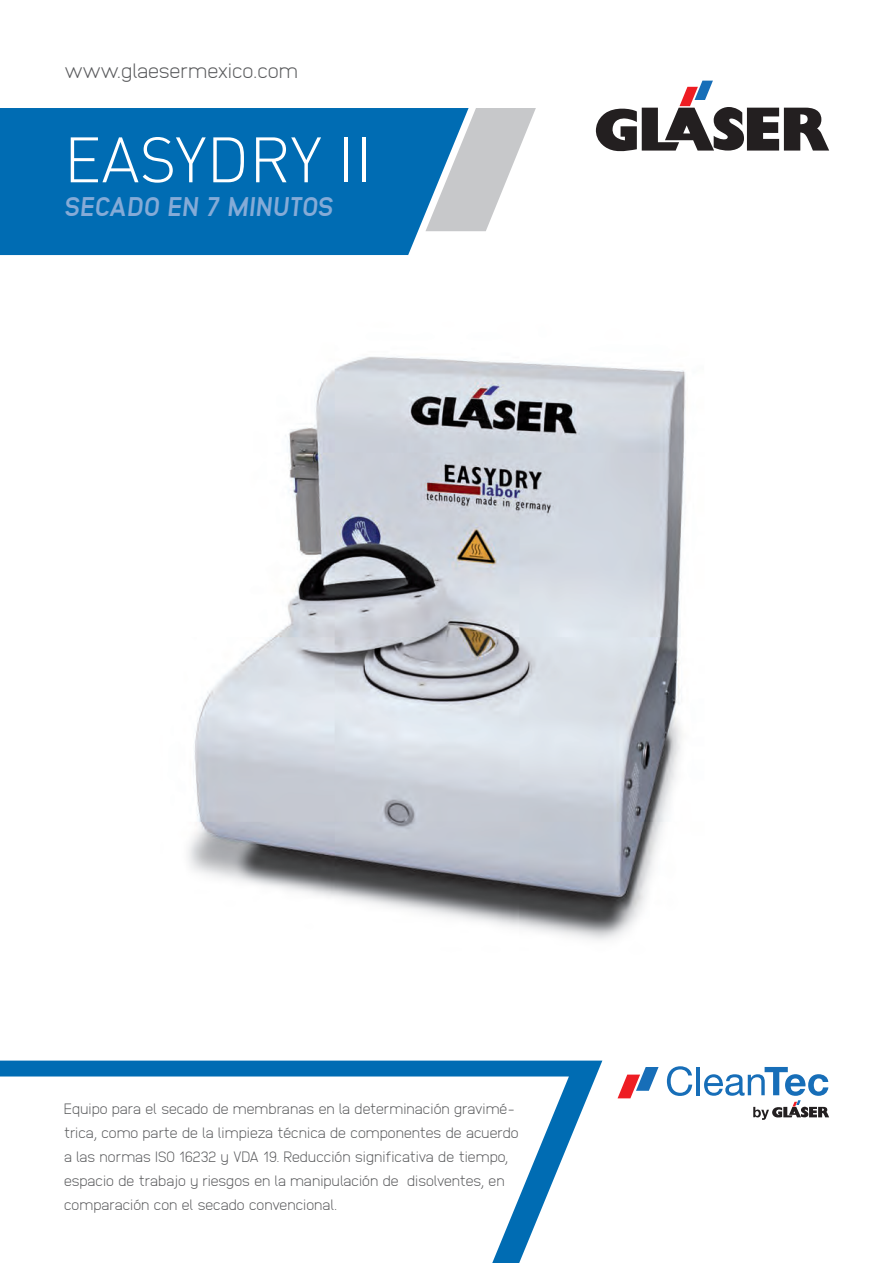
<style>
.page{position:relative;width:893px;height:1263px;background:#fff}
.page>*{position:absolute;margin:0;border:0;box-sizing:border-box;transform-origin:0 0}
.t1{font:300 63px "DIN";color:#fff}
.t2{font:italic 800 27px "Anodina";letter-spacing:-.03em;color:#85abd7}
.t3{font:200 20.7px "Anodina";letter-spacing:-.05em;color:#57585a}
.t4{font:200 15px/24px "Anodina";letter-spacing:-.03em;color:#57585a}
</style>
<div class="page">
<div style="left:0;top:108px;width:469px;height:147px;background:#006cb3"></div>
<svg style="left:425px;top:108px;width:111px;height:123px"></svg>
<svg style="left:0;top:1060px;width:602px;height:82px;fill:#006cb3"></svg>
<svg style="left:0;top:1076px;width:569px;height:187px"></svg>
<img style="left:188px;top:356px;width:498px;height:584px">
<svg style="left:596px;top:81px;width:233px;height:70px"></svg>
<svg style="left:667px;top:1066px;width:25px;height:30px"></svg>
<hr style="left:697px;top:1067px;width:3px;height:28px;background:#176eb8">
<svg style="left:617px;top:1067px;width:42px;height:31px"></svg>
<svg style="left:704px;top:1067px;width:125px;height:53px"></svg>
<h3 class="t3" style="left:64px;top:56px;width:236px">www.glaesermexico.com</h3>
<h1 class="t1" style="left:64px;top:121px;width:310px">EASYDRY II</h1>
<h2 class="t2" style="left:64px;top:188px;width:272px">SECADO EN 7 MINUTOS</h2>
<p class="t4" style="left:64px;top:1096px;width:457px">Equipo para el secado de membranas en la determinación gravimé&shy;trica, como parte de la limpieza técnica de componentes de acuerdo a las normas ISO 16232 y VDA 19. Reducción significativa de tiempo, espacio de trabajo y riesgos en la manipulación de disolventes, en comparación con el secado convencional.</p>
</div>
